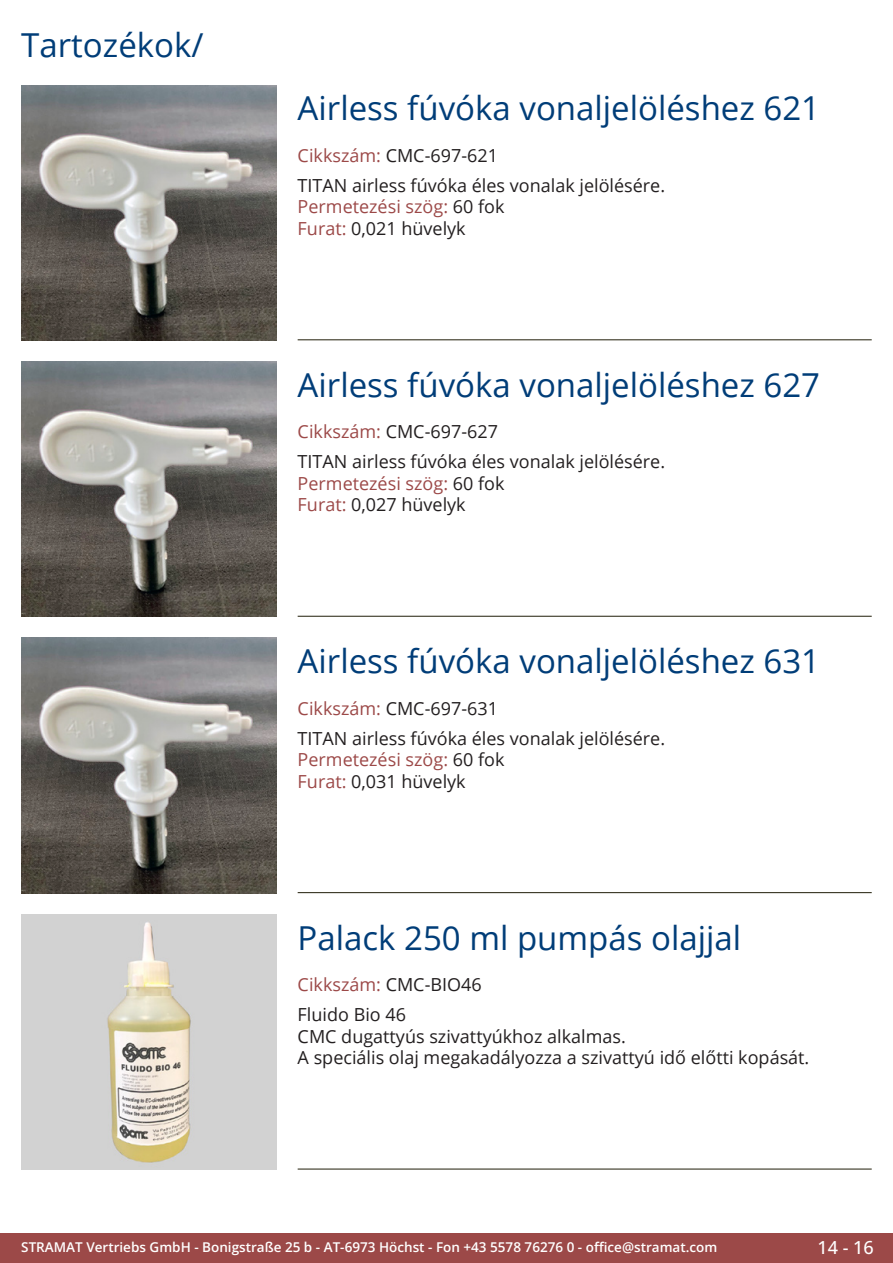
<style>
.page{position:relative;width:893px;height:1263px;background:#fff}
.page>*{position:absolute;margin:0;border:0;box-sizing:border-box;transform-origin:0 0}
.Produkttitel{font:33px "Open Sans";color:#003d78}
.RastTitel{font:33px "Open Sans";color:#003d78}
.Beschreibung_Text{font:18px/21.6px "Open Sans";color:#231f20}
.TechDaten_Überschrif{font:18px "Open Sans";color:#231f20}
.TechDaten_Überschrif-2{font:18px "Open Sans";color:#9c4948}
.t1{font:500 18px "Open Sans";color:#fff}
.t2{font:600 13.5px "Open Sans";color:#fff}
.s1{color:#9c4948}
.s2{color:#231f20}
</style>
<div class="page">
<div style="left:0;top:1233px;width:893px;height:30px;background:#9c4948"></div>
<hr style="left:298px;top:340px;width:574px;height:1px;background:#201d08">
<hr style="left:298px;top:616px;width:574px;height:1px;background:#201d08">
<hr style="left:298px;top:892px;width:574px;height:1px;background:#201d08">
<hr style="left:298px;top:1169px;width:574px;height:1px;background:#201d08">
<img style="left:21px;top:85px;width:255px;height:255px">
<img style="left:21px;top:361px;width:255px;height:256px">
<img style="left:21px;top:638px;width:255px;height:255px">
<img style="left:21px;top:914px;width:255px;height:255px">
<p class="RastTitel" style="left:21px;top:22px;width:184px">Tartozékok/</p>
<p class="Produkttitel" style="left:298px;top:86px;width:524px">Airless fúvóka vonaljelöléshez 621</p>
<p class="TechDaten_Überschrif" style="left:298px;top:143px;width:202px"><span class="s1">Cikkszám:</span> CMC-697-621</p>
<p class="Beschreibung_Text" style="left:298px;top:174px;width:369px">TITAN airless fúvóka éles vonalak jelölésére.<br><span class="s1">Permetezési szög:</span> 60 fok<br><span class="s1">Furat:</span> 0,021 hüvelyk</p>
<p class="Produkttitel" style="left:298px;top:362px;width:524px">Airless fúvóka vonaljelöléshez 627</p>
<p class="TechDaten_Überschrif" style="left:298px;top:420px;width:202px"><span class="s1">Cikkszám:</span> CMC-697-627</p>
<p class="Beschreibung_Text" style="left:298px;top:450px;width:369px">TITAN airless fúvóka éles vonalak jelölésére.<br><span class="s1">Permetezési szög:</span> 60 fok<br><span class="s1">Furat:</span> 0,027 hüvelyk</p>
<p class="Produkttitel" style="left:298px;top:638px;width:524px">Airless fúvóka vonaljelöléshez 631</p>
<p class="TechDaten_Überschrif" style="left:298px;top:696px;width:202px"><span class="s1">Cikkszám:</span> CMC-697-631</p>
<p class="Beschreibung_Text" style="left:298px;top:727px;width:369px">TITAN airless fúvóka éles vonalak jelölésére.<br><span class="s1">Permetezési szög:</span> 60 fok<br><span class="s1">Furat:</span> 0,031 hüvelyk</p>
<p class="Produkttitel" style="left:298px;top:915px;width:445px">Palack 250 ml pumpás olajjal</p>
<p class="TechDaten_Überschrif-2" style="left:298px;top:972px;width:186px">Cikkszám: <span class="s2">CMC-BIO46</span></p>
<p class="Beschreibung_Text" style="left:298px;top:1003px;width:513px">Fluido Bio 46<br>CMC dugattyús szivattyúkhoz alkalmas.<br>A speciális olaj megakadályozza a szivattyú idő előtti kopását.</p>
<p class="t2" style="left:21px;top:1238px;width:698px">STRAMAT Vertriebs GmbH - Bonigstraße 25 b - AT-6973 Höchst - Fon +43 5578 76276 0 - office@stramat.com</p>
<p class="t1" style="left:817px;top:1234px;width:58px">14 - 16</p>
</div>
